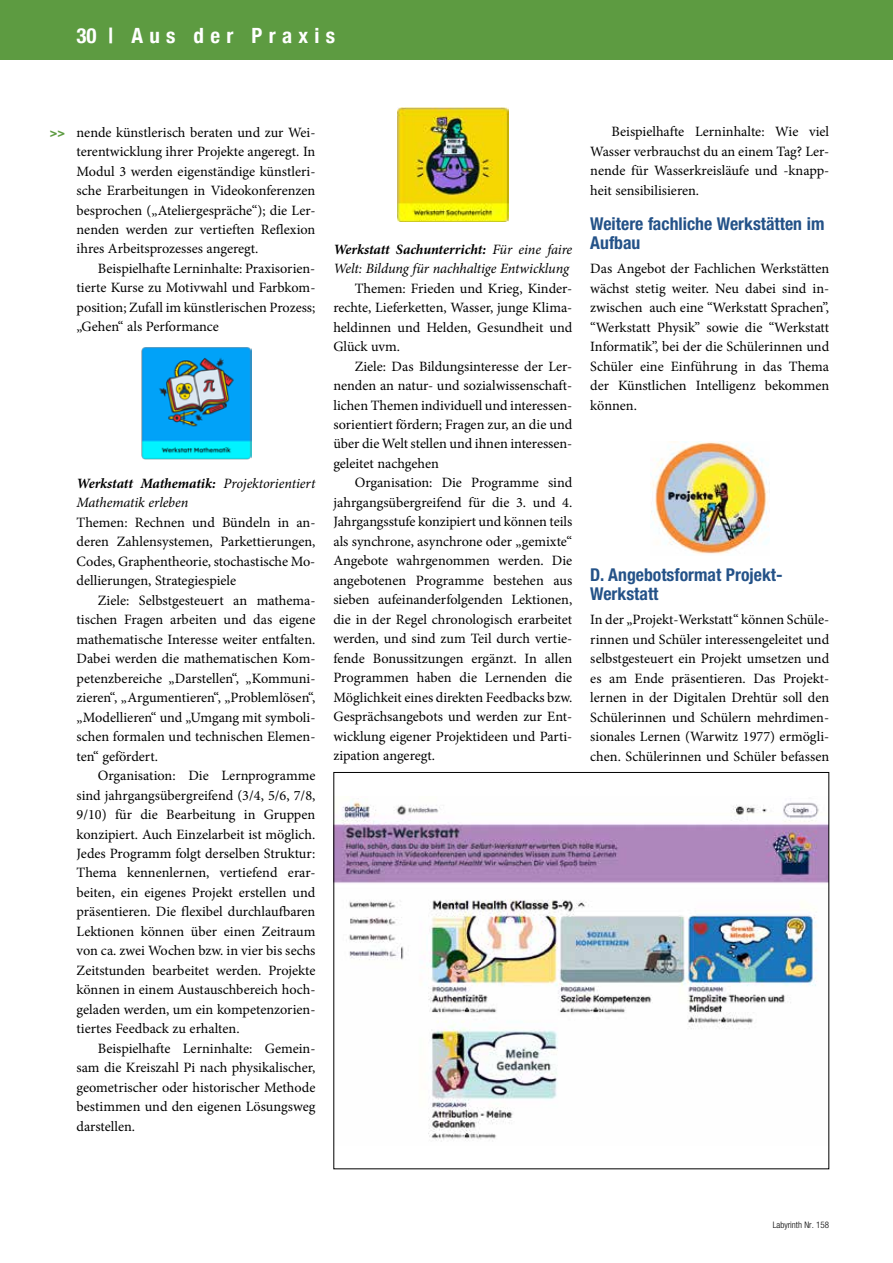
<style>
.page{position:relative;width:893px;height:1263px;background:#fff}
.page>*{position:absolute;margin:0;border:0;box-sizing:border-box;transform-origin:0 0}
.t1{font:700 condensed 21px "Helvetica Neue";letter-spacing:.3em;color:#fff}
.t2{font:700 condensed 17.7px/19.5px "Helvetica Neue LT Std";color:#245288}
.t3{font:14.25px/19.5px "Minion Pro";color:#000;text-align:justify}
.t4{font:italic 14.25px/19.5px "Minion Pro";letter-spacing:-.01em;color:#000}
.t5{font:700 condensed 12.75px "Helvetica Neue";color:#5d9b41}
.t6{font:300 condensed 9px "Helvetica Neue LT Std";color:#000}
.s1{font-weight:700}
</style>
<div class="page">
<div style="left:0;top:0;width:893px;height:60px;background:#5d9b41"></div>
<img style="left:141px;top:347px;width:110px;height:112px">
<img style="left:398px;top:108px;width:110px;height:113px">
<img style="left:650px;top:441px;width:119px;height:113px">
<img style="left:335px;top:801px;width:492px;height:341px">
<h1 class="t1" style="left:77px;top:18px;width:260px">30 | Aus der Praxis</h1>
<p class="t5" style="left:50px;top:122px;width:17px">&gt;&gt;</p>
<p class="t3" style="left:77px;top:122px;width:240px">nende künstlerisch beraten und zur Wei&shy;terentwicklung ihrer Projekte angeregt. In Modul 3 werden eigenständige künstleri&shy;sche Erarbeitungen in Videokonferenzen besprochen („Ateliergespräche“); die Ler&shy;nenden werden zur vertieften Reflexion ihres Arbeitsprozesses angeregt.</p>
<p class="t3" style="left:77px;top:259px;width:240px;text-indent:21px">Beispielhafte Lerninhalte: Praxisorien&shy;tierte Kurse zu Motivwahl und Farbkom&shy;position; Zufall im künstlerischen Prozess; „Gehen“ als Performance</p>
<p class="t4" style="left:77px;top:473px;width:240px"><span class="s1">Werkstatt Mathematik:</span> Projektorientiert<br>Mathematik erleben</p>
<p class="t3" style="left:77px;top:512px;width:240px">Themen: Rechnen und Bündeln in an&shy;deren Zahlensystemen, Parkettierungen, Codes, Graphentheorie, stochastische Mo&shy;dellierungen, Strategiespiele</p>
<p class="t3" style="left:77px;top:590px;width:240px;text-indent:21px">Ziele: Selbstgesteuert an mathema&shy;tischen Fragen arbeiten und das eigene mathematische Interesse weiter entfalten.<br>Dabei werden die mathematischen Kom&shy;petenzbereiche „Darstellen“, „Kommuni&shy;zieren“, „Argumentieren“, „Problemlösen“, „Modellieren“ und „Umgang mit symboli&shy;schen formalen und technischen Elemen&shy;ten“ gefördert.</p>
<p class="t3" style="left:77px;top:766px;width:240px;text-indent:21px">Organisation: Die Lernprogramme sind jahrgangsübergreifend (3/4, 5/6, 7/8, 9/10) für die Bearbeitung in Gruppen konzipiert. Auch Einzelarbeit ist möglich.<br>Jedes Programm folgt derselben Struktur:<br>Thema kennenlernen, vertiefend erar&shy;beiten, ein eigenes Projekt erstellen und präsentieren. Die flexibel durchlaufbaren Lektionen können über einen Zeitraum von ca. zwei Wochen bzw. in vier bis sechs Zeitstunden bearbeitet werden. Projekte können in einem Austauschbereich hoch&shy;geladen werden, um ein kompetenzorien&shy;tiertes Feedback zu erhalten.</p>
<p class="t3" style="left:77px;top:1039px;width:240px;text-indent:21px">Beispielhafte Lerninhalte: Gemein&shy;sam die Kreiszahl Pi nach physikalischer, geometrischer oder historischer Methode bestimmen und den eigenen Lösungsweg darstellen.</p>
<p class="t4" style="left:333px;top:239px;width:240px"><span class="s1">Werkstatt Sachunterricht:</span> Für eine faire<br>Welt: Bildung für nachhaltige Entwicklung</p>
<p class="t3" style="left:333px;top:278px;width:240px;text-indent:21px">Themen: Frieden und Krieg, Kinder&shy;rechte, Lieferketten, Wasser, junge Klima&shy;heldinnen und Helden, Gesundheit und Glück uvm.</p>
<p class="t3" style="left:333px;top:356px;width:240px;text-indent:21px">Ziele: Das Bildungsinteresse der Ler&shy;nenden an natur- und sozialwissenschaft&shy;lichen Themen individuell und interessen&shy;sorientiert fördern; Fragen zur, an die und über die Welt stellen und ihnen interessen&shy;geleitet nachgehen</p>
<p class="t3" style="left:333px;top:473px;width:240px;text-indent:21px">Organisation: Die Programme sind jahrgangsübergreifend für die 3. und 4.<br>Jahrgangsstufe konzipiert und können teils als synchrone, asynchrone oder „gemixte“ Angebote wahrgenommen werden. Die angebotenen Programme bestehen aus sieben aufeinanderfolgenden Lektionen, die in der Regel chronologisch erarbeitet werden, und sind zum Teil durch vertie&shy;fende Bonussitzungen ergänzt. In allen Programmen haben die Lernenden die Möglichkeit eines direkten Feedbacks bzw.<br>Gesprächsangebots und werden zur Ent&shy;wicklung eigener Projektideen und Parti&shy;zipation angeregt.</p>
<p class="t3" style="left:590px;top:122px;width:240px;text-indent:21px">Beispielhafte Lerninhalte: Wie viel Wasser verbrauchst du an einem Tag? Ler&shy;nende für Wasserkreisläufe und -knapp&shy;heit sensibilisieren.</p>
<p class="t2" style="left:590px;top:213px;width:236px">Weitere fachliche Werkstätten im<br>Aufbau</p>
<p class="t3" style="left:590px;top:259px;width:240px">Das Angebot der Fachlichen Werkstätten wächst stetig weiter. Neu dabei sind in&shy;zwischen auch eine “Werkstatt Sprachen”, “Werkstatt Physik” sowie die “Werkstatt Informatik”, bei der die Schülerinnen und Schüler eine Einführung in das Thema der Künstlichen Intelligenz bekommen können.</p>
<p class="t2" style="left:590px;top:564px;width:194px">D. Angebotsformat Projekt-<br>Werkstatt</p>
<p class="t3" style="left:590px;top:610px;width:240px">In der „Projekt-Werkstatt“ können Schüle&shy;rinnen und Schüler interessengeleitet und selbstgesteuert ein Projekt umsetzen und es am Ende präsentieren. Das Projekt&shy;lernen in der Digitalen Drehtür soll den Schülerinnen und Schülern mehrdimen&shy;sionales Lernen (Warwitz 1977) ermögli&shy;chen. Schülerinnen und Schüler befassen</p>
<p class="t6" style="left:773px;top:1220px;width:58px">Labyrinth Nr. 158</p>
</div>
